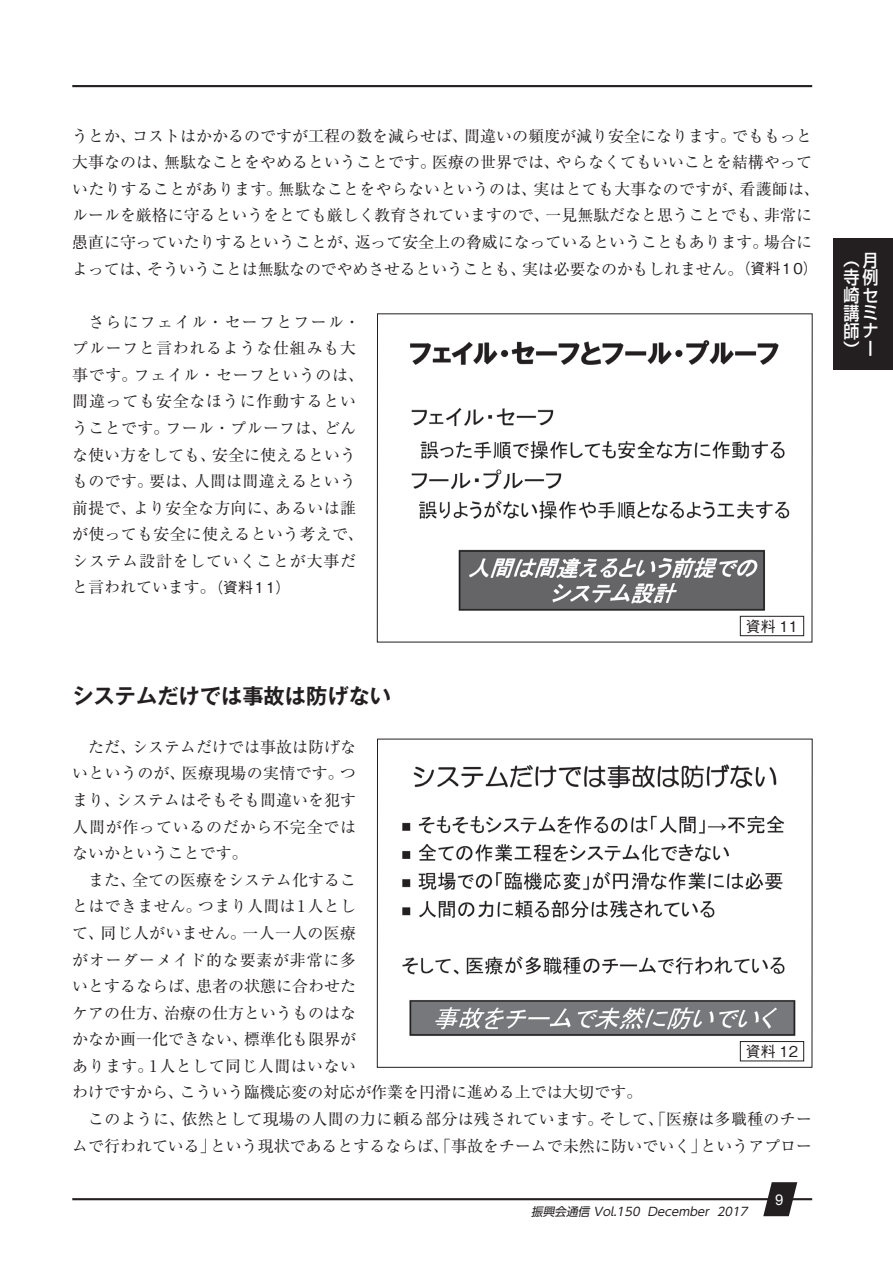
<style>
.page{position:relative;width:893px;height:1263px;background:#fff}
.page>*{position:absolute;margin:0;border:0;box-sizing:border-box;transform-origin:0 0}
.t1{font:700 21.3px "Gothic MB101 Pro De";color:#231f20}
.t2{font:500 18px/18px "Shin Go Pro";color:#fff;text-align:justify;scale:.89 1}
.t3{font:15.9px/26.5px "Ryumin Pro";letter-spacing:.005em;color:#231f20}
.t4{font:15.9px "Ryumin Pro";letter-spacing:.03em;color:#231f20}
.t5{font:15.9px "Ryumin Pro";letter-spacing:.05em;color:#231f20}
.t6{font:500 14.85px "Gothic BBB Pro";color:#231f20}
.t7{font:14.85px "Arial";color:#fff}
.t8{font:italic 11.7px "UD Shin Go Pro";color:#231f20}
.s1{font-family:"Gothic BBB Pro";font-weight:500;font-size:14.85px}
.s2{font-size:17.55px}
</style>
<div class="page">
<hr style="left:72px;top:1198px;width:740px;height:2px;background:#231f20">
<hr style="left:72px;top:85px;width:740px;height:2px;background:#231f20">
<svg style="left:763px;top:1182px;width:34px;height:34px"></svg>
<img style="left:410px;top:340px;width:395px;height:297px">
<div style="left:740px;top:616px;width:64px;height:20px;background:#fff"></div>
<div style="left:740px;top:616px;width:64px;height:20px;border:1px solid #231f20"></div>
<img style="left:402px;top:764px;width:403px;height:298px">
<div style="left:740px;top:1041px;width:64px;height:20px;background:#fff"></div>
<div style="left:740px;top:1041px;width:64px;height:20px;border:1px solid #231f20"></div>
<div style="left:833px;top:238px;width:60px;height:132px;background:#231f20"></div>
<p class="t3" style="left:72px;top:121px;width:749px">うとか、コストはかかるのですが工程の数を減らせば、間違いの頻度が減り安全になります。でももっと大事なのは、無駄なことをやめるということです。医療の世界では、やらなくてもいいことを結構やっていたりすることがあります。無駄なことをやらないというのは、実はとても大事なのですが、看護師は、ルールを厳格に守るというをとても厳しく教育されていますので、一見無駄だなと思うことでも、非常に愚直に守っていたりするということが、返って安全上の脅威になっているということもあります。場合によっては、そういうことは無駄なのでやめさせるということも、実は必要なのかもしれません。<span class="s1">（資料10）</span></p>
<p class="t3" style="left:72px;top:307px;width:293px;text-indent:16px">さらにフェイル・セーフとフール・プルーフと言われるような仕組みも大事です。フェイル・セーフというのは、間違っても安全なほうに作動するということです。フール・プルーフは、どんな使い方をしても、安全に使えるというものです。要は、人間は間違えるという前提で、より安全な方向に、あるいは誰が使っても安全に使えるという考えで、システム設計をしていくことが大事だと言われています。<span class="s1">（資料11）</span></p>
<p class="t6" style="left:746px;top:614px;width:54px">資料 11</p>
<h1 class="t1" style="left:72px;top:679px;width:320px">システムだけでは事故は防げない</h1>
<p class="t3" style="left:72px;top:733px;width:285px;text-align:justify;text-indent:16px">ただ、システムだけでは事故は防げないというのが、医療現場の実情です。つまり、システムはそもそも間違いを犯す人間が作っているのだから不完全ではないかということです。</p>
<p class="t3" style="left:88px;top:865px;width:269px">また、全ての医療をシステム化するこ</p>
<p class="t3" style="left:72px;top:892px;width:285px">とはできません。つまり人間は1人とし</p>
<p class="t3" style="left:72px;top:919px;width:285px">て、同じ人がいません。一人一人の医療</p>
<p class="t5" style="left:72px;top:947px;width:285px">がオーダーメイド的な要素が非常に多</p>
<p class="t3" style="left:72px;top:972px;width:285px">いとするならば、患者の状態に合わせた</p>
<p class="t3" style="left:72px;top:998px;width:285px">ケアの仕方、治療の仕方というものはな</p>
<p class="t3" style="left:72px;top:1025px;width:285px">かなか画一化できない、標準化も限界が</p>
<p class="t4" style="left:72px;top:1053px;width:285px">あります。1人として同じ人間はいない</p>
<p class="t3" style="left:72px;top:1078px;width:572px">わけですから、こういう臨機応変の対応が作業を円滑に進める上では大切です。</p>
<p class="t3" style="left:88px;top:1105px;width:725px">このように、依然として現場の人間の力に頼る部分は残されています。そして、「医療は多職種のチー</p>
<p class="t3" style="left:72px;top:1131px;width:741px">ムで行われている」という現状であるとするならば、「事故をチームで未然に防いでいく」というアプロー</p>
<p class="t6" style="left:746px;top:1039px;width:54px">資料 12</p>
<p class="t8" style="left:531px;top:1202px;width:221px">振興会通信 Vol.150 December 2017</p>
<p class="t7" style="left:775px;top:1189px;width:10px">9</p>
<p class="t2" style="left:843px;top:248px;width:40px">（<span class="s2">月</span>寺<span class="s2">例</span>崎<span class="s2">セ</span>講<span class="s2">ミ</span>師<span class="s2">ナ</span>）<span class="s2">ー</span></p>
</div>
